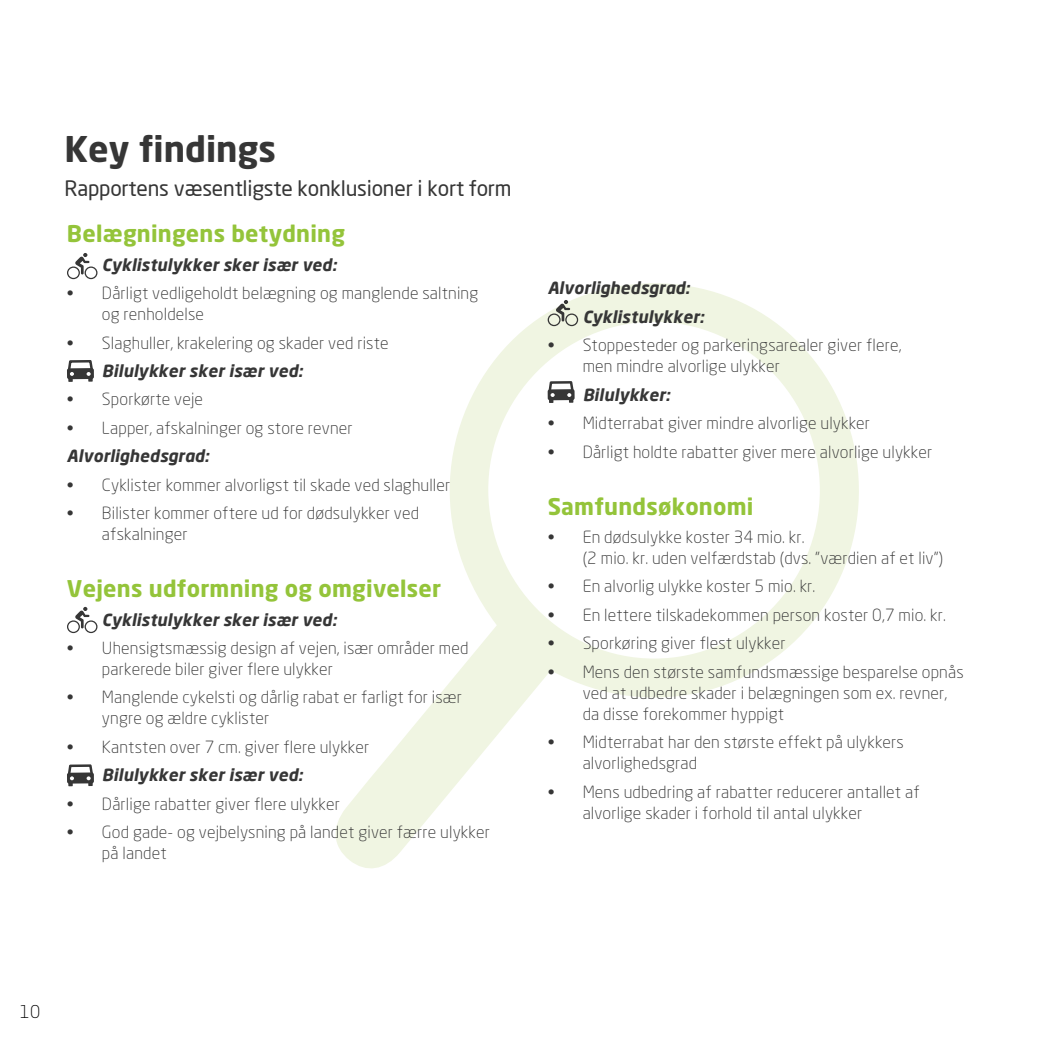
<style>
.page{position:relative;width:1042px;height:1042px;background:#fff}
.page>*{position:absolute;margin:0;border:0;box-sizing:border-box;transform-origin:0 0}
.t1{font:700 35px "Neo Sans Pro";color:#363636}
.t2{font:700 22.75px "Neo Sans Pro";letter-spacing:.01em;color:#94c43a}
.t3{font:21px "Neo Sans";letter-spacing:-.01em;color:#363636}
.t4{font:300 17.5px "Neo Sans Pro";color:#000}
.t5{font:300 16.62px/21px "Neo Sans Pro";letter-spacing:.01em;color:#363636}
.t6{font:italic 700 16.62px/28.5px "Neo Sans";letter-spacing:.01em;color:#363636}
</style>
<div class="page">
<svg style="left:335px;top:283px;width:524px;height:586px"></svg>
<svg style="left:548px;top:300px;width:30px;height:26px"></svg>
<svg style="left:67px;top:253px;width:30px;height:26px"></svg>
<svg style="left:67px;top:607px;width:30px;height:26px"></svg>
<svg style="left:546px;top:380px;width:29px;height:23px"></svg>
<svg style="left:67px;top:360px;width:27px;height:22px"></svg>
<svg style="left:67px;top:764px;width:27px;height:22px"></svg>
<h1 class="t1" style="left:64px;top:126px;width:213px">Key findings</h1>
<p class="t3" style="left:64px;top:175px;width:449px">Rapportens væsentligste konklusioner i kort form</p>
<h2 class="t2" style="left:67px;top:219px;width:279px">Belægningens betydning</h2>
<p class="t6" style="left:102px;top:250px;width:236px">Cyklistulykker sker især ved:</p>
<p class="t5" style="left:102px;top:282px;width:378px;text-indent:-35px">• Dårligt vedligeholdt belægning og manglende saltning og renholdelse</p>
<p class="t5" style="left:67px;top:332px;width:323px">• Slaghuller, krakelering og skader ved riste</p>
<p class="t6" style="left:102px;top:356px;width:202px">Bilulykker sker især ved:</p>
<p class="t5" style="left:67px;top:389px;width:138px">• Sporkørte veje</p>
<p class="t5" style="left:67px;top:417px;width:287px">• Lapper, afskalninger og store revner</p>
<p class="t6" style="left:67px;top:441px;width:144px">Alvorlighedsgrad:</p>
<p class="t5" style="left:67px;top:474px;width:385px">• Cyklister kommer alvorligst til skade ved slaghuller</p>
<p class="t5" style="left:102px;top:502px;width:318px;text-indent:-35px">• Bilister kommer oftere ud for dødsulykker ved afskalninger</p>
<h2 class="t2" style="left:67px;top:574px;width:376px">Vejens udformning og omgivelser</h2>
<p class="t6" style="left:102px;top:605px;width:236px">Cyklistulykker sker især ved:</p>
<p class="t5" style="left:102px;top:637px;width:368px;text-indent:-35px">• Uhensigtsmæssig design af vejen, især områder med parkerede biler giver flere ulykker</p>
<p class="t5" style="left:102px;top:687px;width:362px;text-indent:-35px">• Manglende cykelsti og dårlig rabat er farligt for især yngre og ældre cyklister</p>
<p class="t5" style="left:67px;top:736px;width:304px">• Kantsten over 7 cm. giver flere ulykker</p>
<p class="t6" style="left:102px;top:760px;width:202px">Bilulykker sker især ved:</p>
<p class="t5" style="left:67px;top:793px;width:274px">• Dårlige rabatter giver flere ulykker</p>
<p class="t5" style="left:102px;top:821px;width:389px;text-indent:-35px">• God gade- og vejbelysning på landet giver færre ulykker på landet</p>
<p class="t6" style="left:583px;top:273px;width:123px;text-indent:-35px">Alvorlighedsgrad:<br>Cyklistulykker:</p>
<p class="t5" style="left:583px;top:335px;width:320px;text-indent:-35px">• Stoppesteder og parkeringsarealer giver flere, men mindre alvorlige ulykker</p>
<p class="t6" style="left:583px;top:380px;width:89px">Bilulykker:</p>
<p class="t5" style="left:548px;top:412px;width:324px">• Midterrabat giver mindre alvorlige ulykker</p>
<p class="t5" style="left:548px;top:441px;width:386px">• Dårligt holdte rabatter giver mere alvorlige ulykker</p>
<h2 class="t2" style="left:548px;top:491px;width:207px">Samfundsøkonomi</h2>
<p class="t5" style="left:583px;top:526px;width:362px;text-indent:-35px">• En dødsulykke koster 34 mio. kr.<br>(2 mio. kr. uden velfærdstab (dvs. ”værdien af et liv”)</p>
<p class="t5" style="left:548px;top:576px;width:269px">• En alvorlig ulykke koster 5 mio. kr.</p>
<p class="t5" style="left:548px;top:604px;width:400px">• En lettere tilskadekommen person koster 0,7 mio. kr.</p>
<p class="t5" style="left:548px;top:633px;width:239px">• Sporkøring giver flest ulykker</p>
<p class="t5" style="left:583px;top:661px;width:382px;text-indent:-35px">• Mens den største samfundsmæssige besparelse opnås ved at udbedre skader i belægningen som ex. revner, da disse forekommer hyppigt</p>
<p class="t5" style="left:583px;top:731px;width:323px;text-indent:-35px">• Midterrabat har den største effekt på ulykkers alvorlighedsgrad</p>
<p class="t5" style="left:583px;top:781px;width:339px;text-indent:-35px">• Mens udbedring af rabatter reducerer antallet af alvorlige skader i forhold til antal ulykker</p>
<p class="t4" style="left:20px;top:1001px;width:22px">10</p>
</div>
